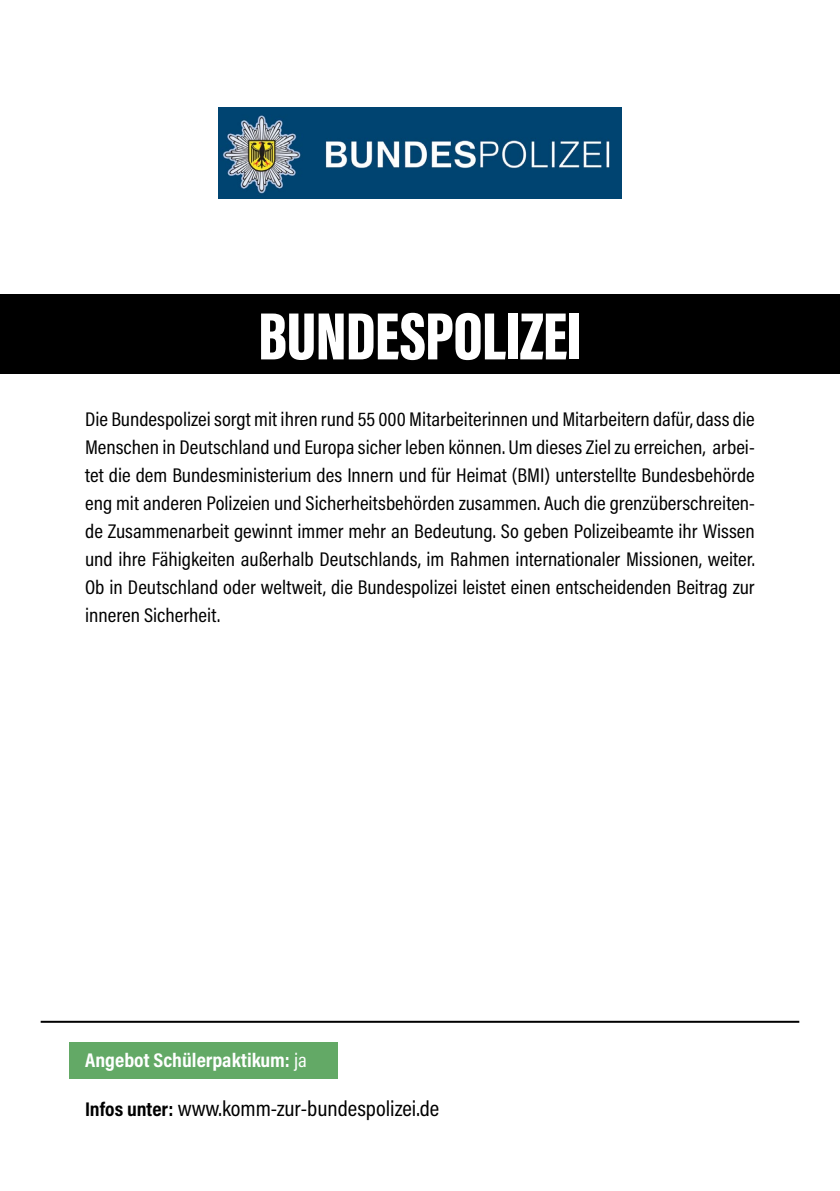
<style>
.page{position:relative;width:840px;height:1191px;background:#fff}
.page>*{position:absolute;margin:0;border:0;box-sizing:border-box;transform-origin:0 0}
.t1{font:900 68.8px "Acumin Pro Extra Cond";letter-spacing:-.01em;color:#fff;scale:1.05 1}
.t2{font:22px "Acumin Pro Cond";color:#000;scale:1.05 1}
.t3{font:20px/28px "Acumin Pro Cond";color:#000;text-align:justify;scale:1.05 1}
.t4{font:700 20px "Acumin Pro Cond";color:#fff;scale:1.05 1}
.s1{font-weight:400}
.s2{font-weight:700;font-size:20px}
</style>
<div class="page">
<div style="left:69px;top:1042px;width:268px;height:37px;background:#63a966"></div>
<div style="left:0;top:294px;width:839px;height:80px;background:#000"></div>
<hr style="left:41px;top:1020px;width:757px;height:2px;background:#000">
<img style="left:218px;top:107px;width:403px;height:91px">
<h1 class="t1" style="left:258px;top:294px;width:309px">BUNDESPOLIZEI</h1>
<p class="t3" style="left:85px;top:404px;width:639px">Die Bundespolizei sorgt mit ihren rund 55 000 Mitarbeiterinnen und Mitarbeitern dafür, dass die Menschen in Deutschland und Europa sicher leben können. Um dieses Ziel zu erreichen, arbei&shy;tet die dem Bundesministerium des Innern und für Heimat (BMI) unterstellte Bundesbehörde eng mit anderen Polizeien und Sicherheitsbehörden zusammen. Auch die grenzüberschreiten&shy;de Zusammenarbeit gewinnt immer mehr an Bedeutung. So geben Polizeibeamte ihr Wissen und ihre Fähigkeiten außerhalb Deutschlands, im Rahmen internationaler Missionen, weiter.<br>Ob in Deutschland oder weltweit, die Bundespolizei leistet einen entscheidenden Beitrag zur inneren Sicherheit.</p>
<p class="t4" style="left:85px;top:1046px;width:212px">Angebot Schülerpaktikum: <span class="s1">ja</span></p>
<p class="t2" style="left:85px;top:1094px;width:338px"><span class="s2">Infos unter:</span> www.komm-zur-bundespolizei.de</p>
</div>
